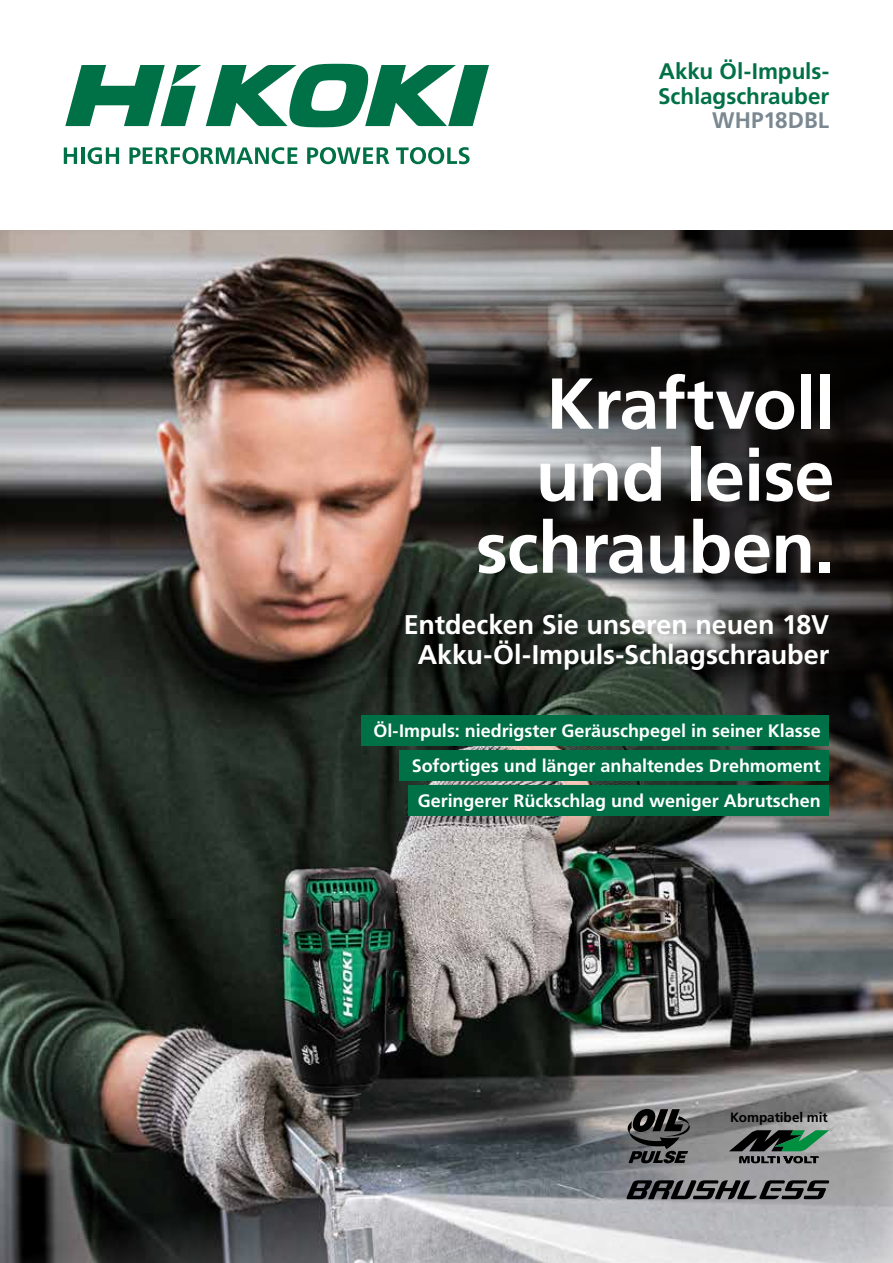
<style>
.page{position:relative;width:893px;height:1263px;background:#fff}
.page>*{position:absolute;margin:0;border:0;box-sizing:border-box;transform-origin:0 0}
.t1{font:700 72px/72px "Frutiger LT Std";letter-spacing:-.015em;color:#fff;text-align:right}
.t2{font:700 27px/30px "Frutiger LT Std";letter-spacing:-.005em;color:#fff;text-align:center}
.t3{font:700 22.5px/24px "Frutiger LT Std";letter-spacing:-.005em;color:#007147}
.t4{font:700 22.5px "Frutiger LT Std";color:#7a8891}
.t5{font:700 18px/34.8px "Frutiger LT Std";color:#fff;text-align:center}
.t6{font:700 13.5px "Frutiger LT Std";color:#000}
</style>
<div class="page">
<img style="left:0;top:230px;width:893px;height:1033px">
<img style="left:323px;top:230px;width:570px;height:674px">
<img style="left:374px;top:1057px;width:519px;height:206px">
<svg style="left:64px;top:147px;width:13px;height:17px"></svg>
<hr style="left:81px;top:147px;width:4px;height:17px;background:#007147">
<svg style="left:88px;top:147px;width:31px;height:17px"></svg>
<svg style="left:129px;top:147px;width:168px;height:17px"></svg>
<svg style="left:307px;top:147px;width:82px;height:17px"></svg>
<svg style="left:396px;top:147px;width:74px;height:17px"></svg>
<svg style="left:65px;top:64px;width:424px;height:63px"></svg>
<svg style="left:729px;top:1130px;width:100px;height:33px;background:#4f665a"></svg>
<svg style="left:626px;top:1180px;width:203px;height:19px;background:#4b4b4c"></svg>
<div style="left:400px;top:750px;width:429px;height:31px;background:#007147"></div>
<div style="left:408px;top:785px;width:421px;height:30px;background:#007147"></div>
<div style="left:361px;top:715px;width:468px;height:31px;background:#007147"></div>
<svg style="left:628px;top:1109px;width:62px;height:54px;background:#474747"></svg>
<p class="t3" style="left:658px;top:60px;width:173px">Akku Öl-Impuls-<br>Schlagschrauber</p>
<p class="t4" style="left:712px;top:106px;width:119px">WHP18DBL</p>
<h1 class="t1" style="left:476px;top:368px;width:360px">Kraftvoll und leise schrauben.</h1>
<h2 class="t2" style="left:404px;top:610px;width:427px">Entdecken Sie unseren neuen 18V<br>Akku-Öl-Impuls-Schlagschrauber</h2>
<p class="t5" style="left:373px;top:714px;width:449px">Öl-Impuls: niedrigster Geräuschpegel in seiner Klasse</p>
<p class="t5" style="left:412px;top:748px;width:410px">Sofortiges und länger anhaltendes Drehmoment<br>Geringerer Rückschlag und weniger Abrutschen</p>
<p class="t6" style="left:730px;top:1109px;width:99px">Kompatibel mit</p>
</div>
